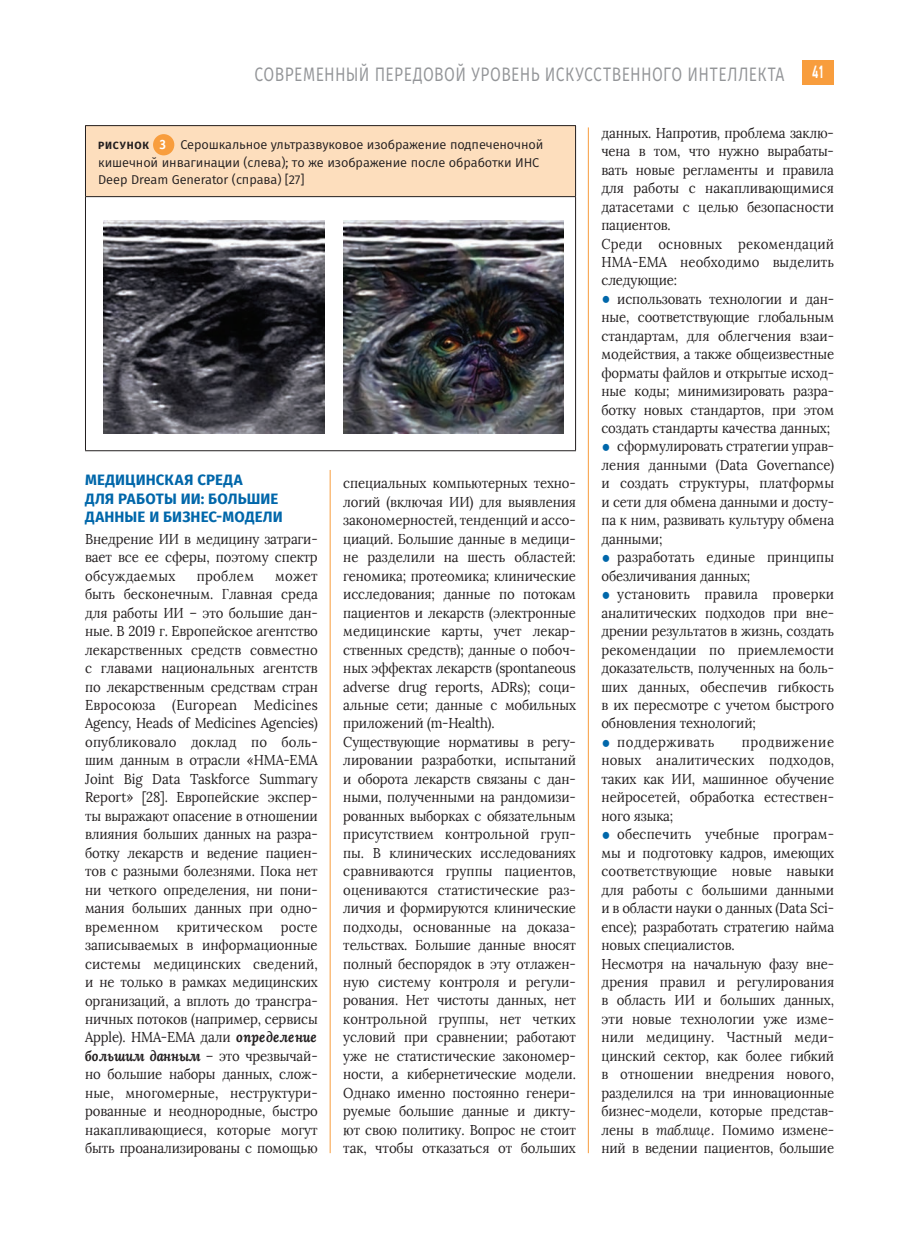
<style>
.page{position:relative;width:915px;height:1234px;background:#fff}
.page>*{position:absolute;margin:0;border:0;box-sizing:border-box;transform-origin:0 0}
.t1{font:19.5px "Fira Sans";letter-spacing:.025em;color:#939598;scale:.8 1}
.t2{font:700 18px "PF Din Display Pro";color:#fff;scale:.65 1}
.t3{font:700 15px/18.5px "Fira Sans";letter-spacing:.005em;color:#0067aa}
.t4{font:14.25px/18.5px "Lora";letter-spacing:-.01em;color:#231f20;text-align:justify;scale:.92 1}
.t5{font:14.25px "Lora";letter-spacing:.01em;color:#231f20;scale:.92 1}
.t6{font:14.25px "Lora";letter-spacing:.015em;color:#231f20;scale:.92 1}
.t7{font:14.25px "Lora";letter-spacing:.04em;color:#231f20;scale:.92 1}
.t8{font:14.25px "Lora";letter-spacing:.025em;color:#231f20;scale:.92 1}
.t9{font:12.75px/17.2px "Fira Sans";letter-spacing:-.01em;color:#231f20}
.s1{font-weight:700;font-size:10.5px}
.s2{font-family:"Officina Sans Bold ITC";font-size:13.5px;color:#fff}
.s3{font-weight:700;font-style:italic}
.s4{font-style:italic}
</style>
<div class="page">
<div style="left:801px;top:60px;width:32px;height:24px;background:#f89d3d"></div>
<hr style="left:588px;top:127px;width:1px;height:1025px;background:#f89d3d">
<hr style="left:330px;top:470px;width:1px;height:682px;background:#f89d3d">
<div style="left:85px;top:126px;width:490px;height:70px;background:#fddebd"></div>
<hr style="left:85px;top:125px;width:490px;height:1px;background:#231f20">
<hr style="left:85px;top:126px;width:1px;height:70px;background:#231f20">
<hr style="left:575px;top:126px;width:1px;height:70px;background:#231f20">
<hr style="left:85px;top:196px;width:490px;height:1px;background:#231f20">
<hr style="left:85px;top:197px;width:1px;height:253px;background:#231f20">
<hr style="left:575px;top:197px;width:1px;height:253px;background:#231f20">
<hr style="left:85px;top:450px;width:490px;height:1px;background:#231f20">
<div style="left:153px;top:134px;width:21px;height:21px;background:#f89d3d;border-radius:50%"></div>
<img style="left:103px;top:220px;width:221px;height:213px">
<img style="left:343px;top:220px;width:220px;height:213px">
<h1 class="t1" style="left:254px;top:64px;width:663px">СОВРЕМЕННЫЙ ПЕРЕДОВОЙ УРОВЕНЬ ИСКУССТВЕННОГО ИНТЕЛЛЕКТА</h1>
<p class="t2" style="left:811px;top:64px;width:20px">41</p>
<p class="t9" style="left:98px;top:137px;width:446px"><span class="s1">РИСУНОК</span> <span class="s2">3</span> Серошкальное ультразвуковое изображение подпеченочной кишечной инвагинации (слева); то же изображение после обработки ИНС<br>Deep Dream Generator (справа) [27]</p>
<p class="t3" style="left:85px;top:471px;width:199px">МЕДИЦИНСКАЯ СРЕДА<br>ДЛЯ РАБОТЫ ИИ: БОЛЬШИЕ<br>ДАННЫЕ И БИЗНЕС-МОДЕЛИ</p>
<p class="t4" style="left:85px;top:529px;width:254px">Внедрение ИИ в медицину затраги&shy;вает все ее сферы, поэтому спектр обсуждаемых</p>
<p class="t8" style="left:197px;top:567px;width:64px">проблем</p>
<p class="t4" style="left:85px;top:566px;width:254px;text-indent:190px">может быть бесконечным. Главная среда для работы ИИ – это большие дан&shy;ные. В 2019 г. Европейское агентство лекарственных средств совместно с главами национальных агентств по лекарственным средствам стран Евросоюза (European Medicines Agency, Heads of Medicines Agencies) опубликовало доклад по боль&shy;шим данным в отрасли «HMA-EMA Joint Big Data Taskforce Summary Report» [28]. Европейские экспер&shy;ты выражают опасение в отношении влияния больших данных на разра&shy;ботку лекарств и ведение пациен&shy;тов с разными болезнями. Пока нет ни четкого определения, ни пони&shy;мания больших данных при одно&shy;временном критическом росте записываемых в информационные системы медицинских сведений, и не только в рамках медицинских организаций, а вплоть до трансгра&shy;ничных потоков (например, сервисы Apple). HMA-EMA дали <span class="s3">определение большим данным</span> – это чрезвычай&shy;но большие наборы данных, слож&shy;ные, многомерные, неструктури&shy;рованные и неоднородные, быстро накапливающиеся, которые могут быть проанализированы с помощью</p>
<p class="t4" style="left:343px;top:474px;width:254px;text-align:left">специальных компьютерных техно&shy;логий (включая ИИ) для выявления закономерностей, тенденций и ассо&shy;циаций. Большие данные в медици&shy;не разделили на шесть областей: геномика; протеомика; клинические исследования; данные по потокам пациентов и лекарств (электронные медицинские карты, учет лекар&shy;ственных средств); данные о побоч&shy;ных эффектах лекарств (spontaneous adverse drug reports, ADRs); соци&shy;альные сети; данные с мобильных приложений (m-Health).<br>Существующие нормативы в регу&shy;лировании разработки, испытаний и оборота лекарств связаны с дан&shy;ными, полученными на рандомизи&shy;рованных выборках с обязательным присутствием контрольной груп&shy;пы. В клинических исследованиях сравниваются группы пациентов, оцениваются статистические раз&shy;личия и формируются клинические подходы, основанные на доказа&shy;тельствах. Большие данные вносят полный беспорядок в эту отлажен&shy;ную систему контроля и регули&shy;рования. Нет чистоты данных, нет контрольной группы, нет четких условий при сравнении; работают уже не статистические закономер&shy;ности, а кибернетические модели.<br>Однако именно постоянно генери&shy;руемые большие данные и дикту&shy;ют свою политику. Вопрос не стоит так, чтобы отказаться от больших</p>
<p class="t4" style="left:601px;top:124px;width:254px;text-align:left">данных. Напротив, проблема заклю&shy;чена в том, что нужно вырабаты&shy;вать новые регламенты и правила для работы с накапливающимися датасетами с целью безопасности пациентов.<br>Среди основных рекомендаций<br>HMA-EMA необходимо выделить следующие:</p>
<p class="t4" style="left:617px;top:290px;width:237px">использовать технологии и дан-</p>
<p class="t4" style="left:601px;top:308px;width:254px">ные, соответствующие глобальным</p>
<p class="t4" style="left:601px;top:326px;width:254px">стандартам, для облегчения взаи-</p>
<p class="t4" style="left:601px;top:345px;width:254px">модействия, а также общеизвестные</p>
<p class="t4" style="left:601px;top:363px;width:254px">форматы файлов и открытые исход-</p>
<p class="t4" style="left:601px;top:382px;width:254px">ные коды; минимизировать разра-</p>
<p class="t4" style="left:601px;top:400px;width:254px">ботку новых стандартов, при этом</p>
<p class="t4" style="left:601px;top:419px;width:250px">создать стандарты качества данных;</p>
<p class="t4" style="left:617px;top:437px;width:237px">сформулировать стратегии управ-</p>
<p class="t4" style="left:601px;top:456px;width:254px">ления данными (Data Governance)</p>
<p class="t4" style="left:601px;top:474px;width:254px">и создать структуры, платформы</p>
<p class="t4" style="left:601px;top:492px;width:254px">и сети для обмена данными и досту-</p>
<p class="t4" style="left:601px;top:511px;width:254px">па к ним, развивать культуру обмена</p>
<p class="t4" style="left:601px;top:529px;width:68px">данными;</p>
<p class="t4" style="left:617px;top:548px;width:237px">разработать единые принципы</p>
<p class="t4" style="left:601px;top:566px;width:163px">обезличивания данных;</p>
<p class="t6" style="left:617px;top:585px;width:237px">установить правила проверки</p>
<p class="t4" style="left:601px;top:603px;width:254px">аналитических подходов при вне-</p>
<p class="t4" style="left:601px;top:622px;width:254px">дрении результатов в жизнь, создать</p>
<p class="t5" style="left:601px;top:641px;width:254px">рекомендации по приемлемости</p>
<p class="t4" style="left:601px;top:659px;width:254px">доказательств, полученных на боль-</p>
<p class="t4" style="left:601px;top:677px;width:254px">ших данных, обеспечив гибкость</p>
<p class="t4" style="left:601px;top:695px;width:254px">в их пересмотре с учетом быстрого</p>
<p class="t4" style="left:601px;top:714px;width:169px">обновления технологий;</p>
<p class="t7" style="left:617px;top:733px;width:107px">поддерживать</p>
<p class="t4" style="left:601px;top:732px;width:254px;text-indent:140px">продвижение новых аналитических подходов, таких как ИИ, машинное обучение нейросетей, обработка естествен&shy;ного языка;</p>
<p class="t4" style="left:601px;top:825px;width:254px;text-align:left;text-indent:16px">обеспечить учебные програм&shy;мы и подготовку кадров, имеющих соответствующие новые навыки для работы с большими данными и в области науки о данных (Data Sci&shy;ence); разработать стратегию найма новых специалистов.<br>Несмотря на начальную фазу вне&shy;дрения правил и регулирования в область ИИ и больших данных, эти новые технологии уже изме&shy;нили медицину. Частный меди&shy;цинский сектор, как более гибкий в отношении внедрения нового, разделился на три инновационные бизнес-модели, которые представ&shy;лены в <span class="s4">таблице</span>. Помимо измене&shy;ний в ведении пациентов, большие</p>
</div>
